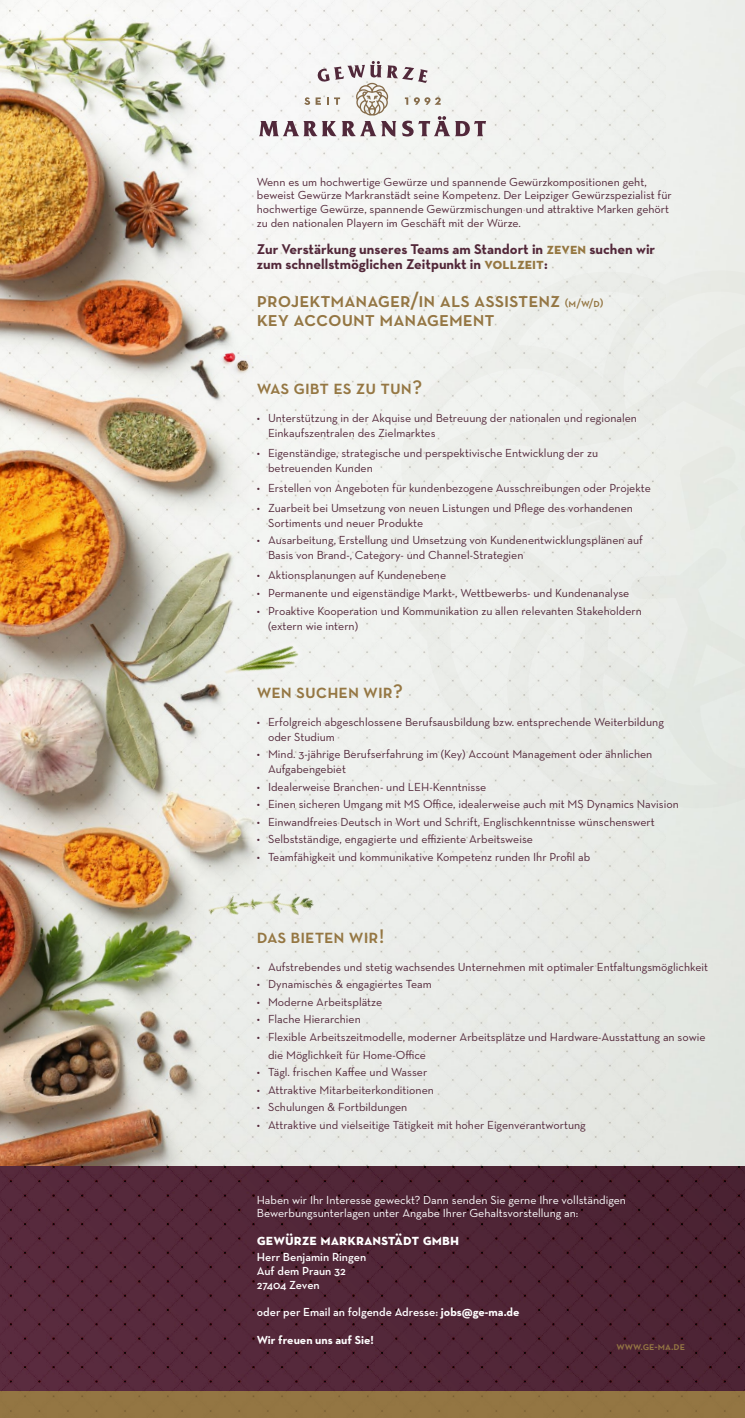
<style>
.page{position:relative;width:745px;height:1418px;background:#fff}
.page>*{position:absolute;margin:0;border:0;box-sizing:border-box;transform-origin:0 0}
.t1{font:21.25px/18.8px "Neutra Text Demi SC";color:#947643}
.t2{font:20px "Neutra Text Demi SC";color:#957743}
.t3{font:15.62px "Neutra Text Bold SC";color:#fff}
.t4{font:700 14.38px/15px "Neutra Text";color:#522739}
.t5{font:11.88px/15px "Neutra Text";color:#522739}
.t6{font:11.88px/13.8px "Neutra Text";color:#fff}
.t7{font:600 11.88px/13.8px "Neutra Text";color:#fff}
.t8{font:700 11.88px "Neutra Text";color:#fff}
.t9{font:11.25px "Neutra Text Demi SC";color:#957743}
.s1{font-family:"Neutra Text Bold SC";font-weight:400;font-size:15.62px;color:#957741}
.s2{font-size:11.88px}
.s3{font-weight:700}
</style>
<div class="page">
<img style="left:0;top:0;width:664px;height:1166px">
<img style="left:0;top:1166px;width:744px;height:251px">
<img style="left:208px;top:601px;width:102px;height:112px">
<img style="left:190px;top:839px;width:137px;height:134px">
<img style="left:229px;top:355px;width:23px;height:21px">
<img style="left:217px;top:345px;width:23px;height:26px">
<div style="left:383px;top:268px;width:361px;height:543px;background:#eceeea"></div>
<div style="left:555px;top:495px;width:86px;height:58px;background:#eaece8"></div>
<div style="left:678px;top:445px;width:60px;height:85px;background:#e7eae4"></div>
<p class="t5" style="left:257px;top:174px;width:416px;line-height:13.8px">Wenn es um hochwertige Gewürze und spannende Gewürzkompositionen geht, beweist Gewürze Markranstädt seine Kompetenz. Der Leipziger Gewürzspezialist für hochwertige Gewürze, spannende Gewürzmischungen und attraktive Marken gehört zu den nationalen Playern im Geschäft mit der Würze.</p>
<p class="t4" style="left:257px;top:242px;width:399px">Zur Verstärkung unseres Teams am Standort in <span class="s1">zeven</span> suchen wir zum schnellstmöglichen Zeitpunkt in <span class="s1">vollzeit</span>:</p>
<h1 class="t1" style="left:257px;top:290px;width:348px">projektmanager/in als assistenz <span class="s2">(m/w/d) </span>key account management</h1>
<h2 class="t2" style="left:257px;top:375px;width:167px">was gibt es zu tun?</h2>
<p class="t5" style="left:268px;top:410px;width:370px;text-indent:-11px">• Unterstützung in der Akquise und Betreuung der nationalen und regionalen<br>Einkaufszentralen des Zielmarktes</p>
<p class="t5" style="left:268px;top:445px;width:331px;text-indent:-11px">• Eigenständige, strategische und perspektivische Entwicklung der zu betreuenden Kunden</p>
<p class="t5" style="left:257px;top:480px;width:395px">• Erstellen von Angeboten für kundenbezogene Ausschreibungen oder Projekte</p>
<p class="t5" style="left:268px;top:500px;width:366px;text-indent:-11px">• Zuarbeit bei Umsetzung von neuen Listungen und Pflege des vorhandenen<br>Sortiments und neuer Produkte</p>
<p class="t5" style="left:268px;top:532px;width:376px;text-indent:-11px">• Ausarbeitung, Erstellung und Umsetzung von Kundenentwicklungsplänen auf<br>Basis von Brand-, Category- und Channel-Strategien</p>
<p class="t5" style="left:257px;top:567px;width:191px">• Aktionsplanungen auf Kundenebene</p>
<p class="t5" style="left:257px;top:585px;width:374px">• Permanente und eigenständige Markt-, Wettbewerbs- und Kundenanalyse</p>
<p class="t5" style="left:268px;top:602px;width:375px;text-indent:-11px">• Proaktive Kooperation und Kommunikation zu allen relevanten Stakeholdern (extern wie intern)</p>
<h2 class="t2" style="left:257px;top:679px;width:147px">wen suchen wir?</h2>
<p class="t5" style="left:268px;top:714px;width:397px;text-indent:-11px">• Erfolgreich abgeschlossene Berufsausbildung bzw. entsprechende Weiterbildung oder Studium</p>
<p class="t5" style="left:268px;top:746px;width:385px;text-indent:-11px">• Mind. 3-jährige Berufserfahrung im (Key) Account Management oder ähnlichen<br>Aufgabengebiet</p>
<p class="t5" style="left:257px;top:779px;width:231px">• Idealerweise Branchen- und LEH-Kenntnisse</p>
<p class="t5" style="left:257px;top:796px;width:423px">• Einen sicheren Umgang mit MS Office, idealerweise auch mit MS Dynamics Navision</p>
<p class="t5" style="left:257px;top:814px;width:399px">• Einwandfreies Deutsch in Wort und Schrift, Englischkenntnisse wünschenswert</p>
<p class="t5" style="left:257px;top:831px;width:277px">• Selbstständige, engagierte und effiziente Arbeitsweise</p>
<p class="t5" style="left:257px;top:849px;width:335px">• Teamfähigkeit und kommunikative Kompetenz runden Ihr Profil ab</p>
<h2 class="t2" style="left:257px;top:924px;width:129px">das bieten wir!</h2>
<p class="t5" style="left:257px;top:959px;width:452px">• Aufstrebendes und stetig wachsendes Unternehmen mit optimaler Entfaltungsmöglichkeit</p>
<p class="t5" style="left:257px;top:976px;width:176px">• Dynamisches &amp; engagiertes Team</p>
<p class="t5" style="left:257px;top:994px;width:127px">• Moderne Arbeitsplätze</p>
<p class="t5" style="left:257px;top:1011px;width:105px">• Flache Hierarchien</p>
<p class="t5" style="left:268px;top:1028px;width:438px;line-height:17.5px;text-indent:-11px">• Flexible Arbeitszeitmodelle, moderner Arbeitsplätze und Hardware-Ausstattung an sowie die Möglichkeit für Home-Office</p>
<p class="t5" style="left:257px;top:1064px;width:172px">• Tägl. frischen Kaffee und Wasser</p>
<p class="t5" style="left:257px;top:1081px;width:178px">• Attraktive Mitarbeiterkonditionen</p>
<p class="t5" style="left:257px;top:1099px;width:152px">• Schulungen &amp; Fortbildungen</p>
<p class="t5" style="left:257px;top:1116px;width:330px">• Attraktive und vielseitige Tätigkeit mit hoher Eigenverantwortung</p>
<p class="t6" style="left:257px;top:1192px;width:370px">Haben wir Ihr Interesse geweckt? Dann senden Sie gerne Ihre vollständigen<br>Bewerbungsunterlagen unter Angabe Ihrer Gehaltsvorstellung an:</p>
<h3 class="t3" style="left:257px;top:1229px;width:204px">gewürze markranstädt gmbh</h3>
<p class="t7" style="left:257px;top:1249px;width:111px">Herr Benjamin Ringen<br>Auf dem Praun 32<br>27404 Zeven</p>
<p class="t7" style="left:257px;top:1304px;width:264px">oder per Email an folgende Adresse: <span class="s3">jobs@ge-ma.de</span></p>
<p class="t8" style="left:257px;top:1332px;width:118px">Wir freuen uns auf Sie!</p>
<p class="t9" style="left:616px;top:1338px;width:70px">www.ge-ma.de</p>
</div>
